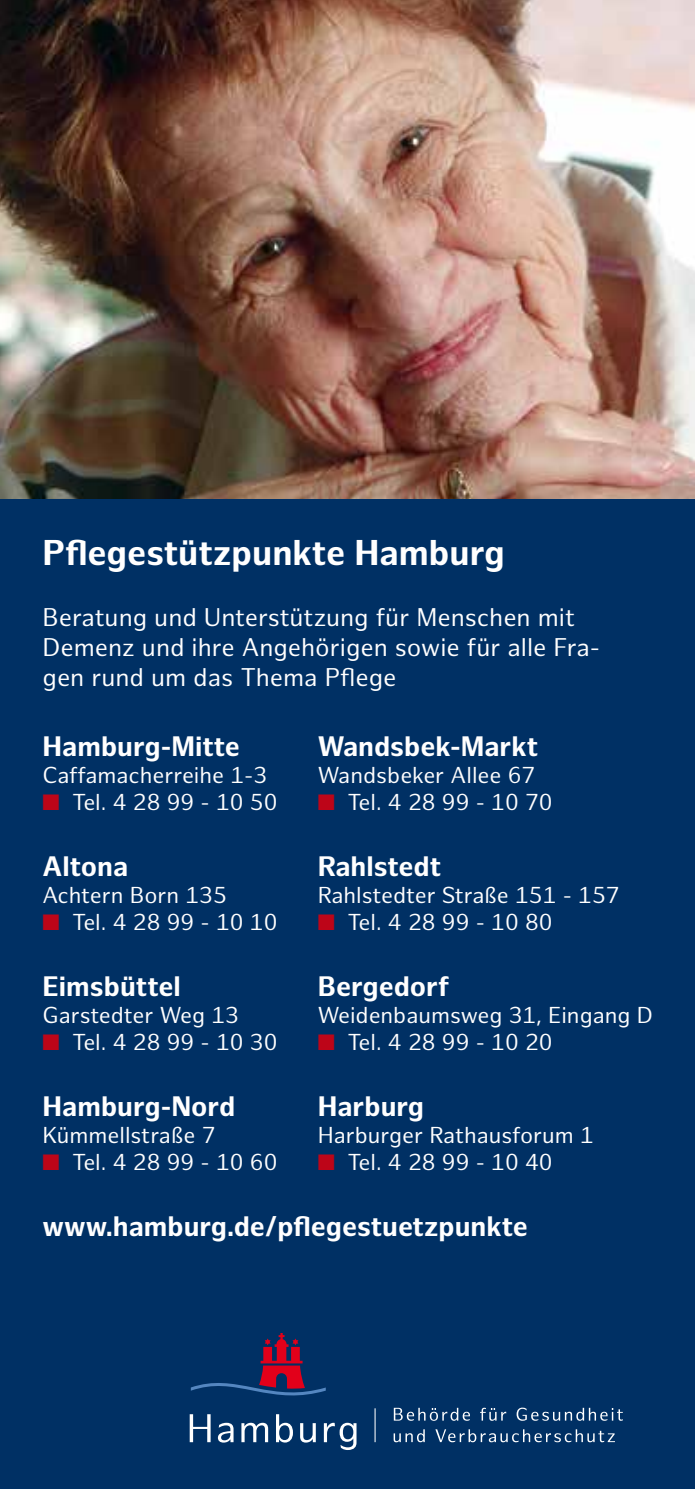
<style>
.page{position:relative;width:695px;height:1489px;background:#fff}
.page>*{position:absolute;margin:0;border:0;box-sizing:border-box;transform-origin:0 0}
.t1{font:700 35px "Hamburg Sans";color:#fff}
.t2{font:700 27.5px "Hamburg Sans";color:#fff}
.t3{font:25px/30px "Hamburg Sans";color:#fff}
.t4{font:22.5px "Hamburg Sans";color:#fff}
.s1{color:#bd0518}
</style>
<div class="page">
<div style="left:0;top:496px;width:694px;height:992px;background:#003064"></div>
<img style="left:0;top:0;width:694px;height:498px">
<svg style="left:190px;top:1414px;width:20px;height:27px"></svg>
<svg style="left:218px;top:1422px;width:15px;height:20px"></svg>
<svg style="left:241px;top:1422px;width:27px;height:19px"></svg>
<svg style="left:276px;top:1414px;width:17px;height:28px"></svg>
<svg style="left:300px;top:1423px;width:16px;height:19px"></svg>
<svg style="left:324px;top:1422px;width:32px;height:27px"></svg>
<svg style="left:191px;top:1333px;width:135px;height:63px"></svg>
<svg style="left:394px;top:1407px;width:76px;height:13px"></svg>
<svg style="left:480px;top:1407px;width:26px;height:13px"></svg>
<svg style="left:516px;top:1407px;width:107px;height:13px"></svg>
<svg style="left:393px;top:1429px;width:31px;height:13px"></svg>
<svg style="left:435px;top:1429px;width:180px;height:13px"></svg>
<hr style="left:374px;top:1408px;width:1px;height:33px;background:#fff">
<h1 class="t1" style="left:43px;top:532px;width:464px">Pflegestützpunkte Hamburg</h1>
<p class="t3" style="left:43px;top:603px;width:559px">Beratung und Unterstützung für Menschen mit<br>Demenz und ihre Angehörigen sowie für alle Fra&shy;gen rund um das Thema Pflege</p>
<p class="t2" style="left:43px;top:730px;width:199px">Hamburg-Mitte</p>
<p class="t4" style="left:43px;top:762px;width:226px">Caffamacherreihe 1-3</p>
<p class="t4" style="left:43px;top:789px;width:236px"><span class="s1">■</span> Tel. 4 28 99 - 10 50</p>
<p class="t2" style="left:43px;top:850px;width:87px">Altona</p>
<p class="t4" style="left:43px;top:882px;width:186px">Achtern Born 135</p>
<p class="t4" style="left:43px;top:909px;width:236px"><span class="s1">■</span> Tel. 4 28 99 - 10 10</p>
<p class="t2" style="left:43px;top:970px;width:140px">Eimsbüttel</p>
<p class="t4" style="left:43px;top:1002px;width:198px">Garstedter Weg 13</p>
<p class="t4" style="left:43px;top:1029px;width:236px"><span class="s1">■</span> Tel. 4 28 99 - 10 30</p>
<p class="t2" style="left:43px;top:1090px;width:194px">Hamburg-Nord</p>
<p class="t4" style="left:43px;top:1122px;width:174px">Kümmellstraße 7</p>
<p class="t4" style="left:43px;top:1149px;width:236px"><span class="s1">■</span> Tel. 4 28 99 - 10 60</p>
<p class="t2" style="left:317px;top:730px;width:222px">Wandsbek-Markt</p>
<p class="t4" style="left:317px;top:762px;width:219px">Wandsbeker Allee 67</p>
<p class="t4" style="left:317px;top:789px;width:236px"><span class="s1">■</span> Tel. 4 28 99 - 10 70</p>
<p class="t2" style="left:317px;top:850px;width:125px">Rahlstedt</p>
<p class="t4" style="left:317px;top:882px;width:303px">Rahlstedter Straße 151 - 157</p>
<p class="t4" style="left:317px;top:909px;width:236px"><span class="s1">■</span> Tel. 4 28 99 - 10 80</p>
<p class="t2" style="left:317px;top:970px;width:133px">Bergedorf</p>
<p class="t4" style="left:317px;top:1002px;width:337px">Weidenbaumsweg 31, Eingang D</p>
<p class="t4" style="left:317px;top:1029px;width:236px"><span class="s1">■</span> Tel. 4 28 99 - 10 20</p>
<p class="t2" style="left:317px;top:1090px;width:108px">Harburg</p>
<p class="t4" style="left:317px;top:1122px;width:278px">Harburger Rathausforum 1</p>
<p class="t4" style="left:317px;top:1149px;width:236px"><span class="s1">■</span> Tel. 4 28 99 - 10 40</p>
<p class="t2" style="left:43px;top:1210px;width:486px">www.hamburg.de/pflegestuetzpunkte</p>
</div>
